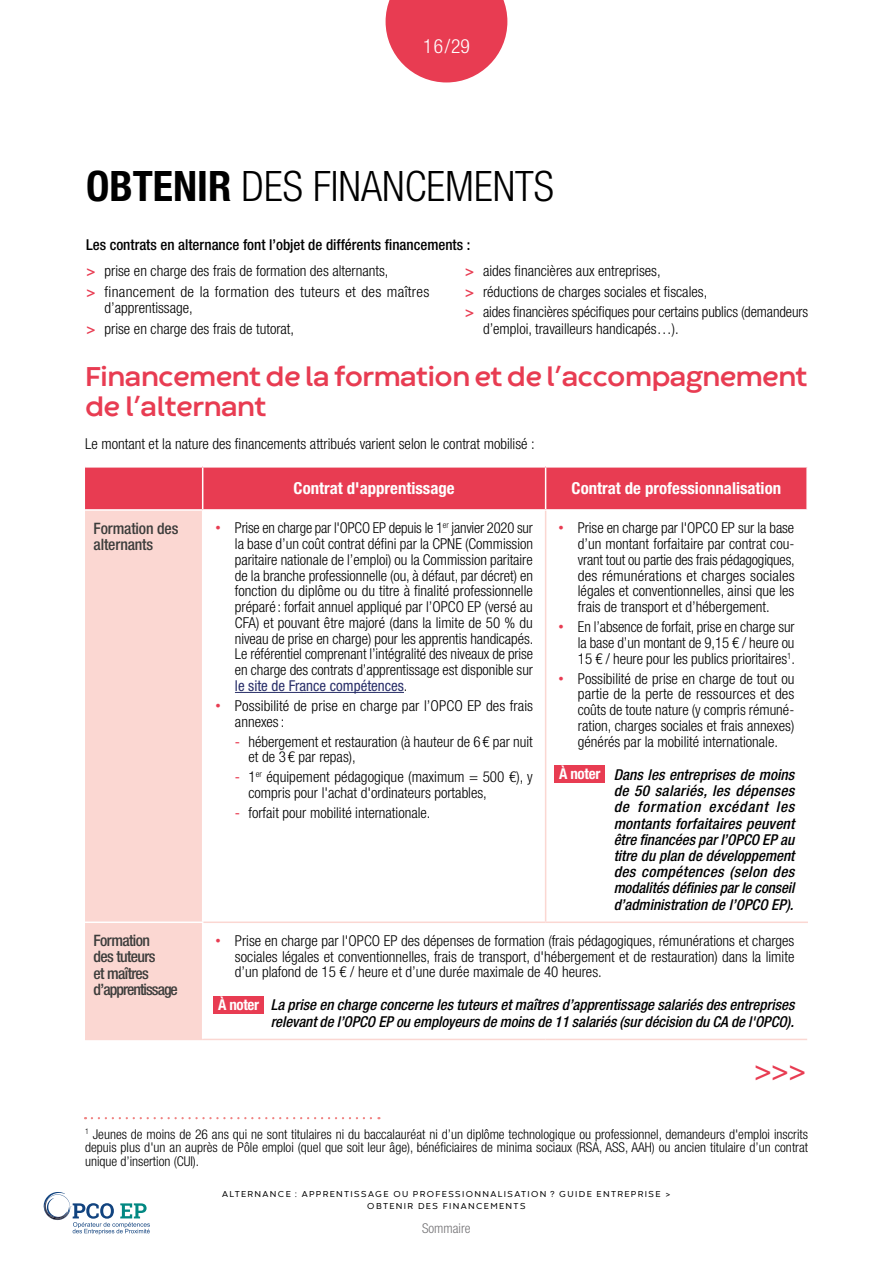
<style>
.page{position:relative;width:893px;height:1263px;background:#fff}
.page>*{position:absolute;margin:0;border:0;box-sizing:border-box;transform-origin:0 0}
.t1{font:300 condensed 42px "Helvetica Neue LT Std";color:#000}
.t2{font:700 28.5px/30px "Codec Warm";letter-spacing:-.03em;color:#e83c52}
.t3{font:500 condensed 28.5px "Helvetica Neue LT Std";color:#e83c52}
.t4{font:300 condensed 19.5px "Helvetica Neue LT Std";color:#fff}
.t5{font:700 condensed 16.5px "Helvetica Neue LT Std";color:#fff}
.t6{font:500 condensed 15.75px/16.2px "Helvetica Neue LT Std";letter-spacing:-.04em;color:#3c3c3b}
.t7{font:500 condensed 15.75px/16.2px "Helvetica Neue LT Std";letter-spacing:-.01em;color:#3c3c3b}
.t8{font:300 condensed 15px/15.8px "Helvetica Neue LT Std";color:#000}
.t9{font:italic 500 condensed 15px/16.2px "Helvetica Neue LT Std";letter-spacing:-.005em;color:#000;text-align:justify}
.t10{font:300 condensed 15px/20.4px "Helvetica Neue LT Std";letter-spacing:.02em;color:#000}
.t11{font:500 condensed 15px "Helvetica Neue LT Std";color:#000}
.t12{font:700 condensed 15px "Helvetica Neue LT Std";letter-spacing:-.02em;color:#fff}
.t13{font:300 condensed 13.5px/13.5px "Helvetica Neue LT Std";color:#000;text-align:justify}
.t14{font:300 condensed 13.5px "Helvetica Neue LT Std";color:#747376}
.t15{font:9px/12px "Codec Warm";letter-spacing:.15em;color:#000;text-align:center}
.s1{font-weight:700}
.s2{font-weight:500;font-stretch:normal;color:#e83c52}
.s3{font-family:"Arial";font-weight:400;font-stretch:normal;color:#e83c52}
.s4{font-weight:400;color:#292f69}
.s5{font-weight:400;color:#e83c52}
</style>
<div class="page">
<svg style="left:44px;top:1192px;width:106px;height:42px"></svg>
<svg style="left:386px;top:0;width:121px;height:82px"></svg>
<div style="left:85px;top:468px;width:721px;height:41px;background:#e83c52"></div>
<div style="left:85px;top:511px;width:117px;height:528px;background:#fbd7d2"></div>
<svg style="left:203px;top:511px;width:604px;height:528px"></svg>
<hr style="left:202px;top:468px;width:1px;height:41px;background:#fff">
<hr style="left:545px;top:468px;width:1px;height:41px;background:#fff">
<hr style="left:85px;top:921px;width:118px;height:2px;background:#fff">
<hr style="left:85px;top:1039px;width:118px;height:1px;background:#fbd7d2">
<hr style="left:806px;top:511px;width:2px;height:410px;background:#fff">
<hr style="left:545px;top:511px;width:1px;height:410px;background:#fbd7d2">
<hr style="left:203px;top:921px;width:343px;height:2px;background:#fbd7d2">
<hr style="left:546px;top:921px;width:262px;height:2px;background:#fbd7d2">
<hr style="left:203px;top:1039px;width:343px;height:1px;background:#fbd7d2">
<hr style="left:546px;top:1039px;width:261px;height:1px;background:#fbd7d2">
<hr style="left:235px;top:692px;width:169px;height:1px;background:#292f69">
<div style="left:555px;top:765px;width:50px;height:17px;background:#e83c52"></div>
<div style="left:214px;top:996px;width:50px;height:17px;background:#e83c52"></div>
<svg style="left:92px;top:1117px;width:287px;height:2px"></svg>
<h3 class="t4" style="left:423px;top:35px;width:48px">16/29</h3>
<h1 class="t1" style="left:86px;top:162px;width:469px"><span class="s1">OBTENIR</span> DES FINANCEMENTS</h1>
<p class="t11" style="left:86px;top:236px;width:386px">Les contrats en alternance font l’objet de différents financements :</p>
<p class="t10" style="left:87px;top:261px;width:344px"><span class="s2">&gt;</span> prise en charge des frais de formation des alternants,<br><span class="s2">&gt;</span> financement de la formation des tuteurs et des maîtres</p>
<p class="t8" style="left:87px;top:297px;width:209px;line-height:20.4px;text-indent:18px">d’apprentissage,<br><span class="s2">&gt;</span> prise en charge des frais de tutorat,</p>
<p class="t8" style="left:465px;top:261px;width:345px;line-height:20.4px"><span class="s2">&gt;</span> aides financières aux entreprises,<br><span class="s2">&gt;</span> réductions de charges sociales et fiscales,<br><span class="s2">&gt;</span> aides financières spécifiques pour certains publics (demandeurs</p>
<p class="t8" style="left:483px;top:320px;width:197px">d’emploi, travailleurs handicapés…).</p>
<h2 class="t2" style="left:85px;top:363px;width:724px">Financement de la formation et de l’accompagnement de l’alternant</h2>
<p class="t8" style="left:85px;top:436px;width:451px">Le montant et la nature des financements attribués varient selon le contrat mobilisé :</p>
<p class="t5" style="left:294px;top:478px;width:163px">Contrat d'apprentissage</p>
<p class="t5" style="left:572px;top:478px;width:211px">Contrat de professionnalisation</p>
<p class="t7" style="left:94px;top:520px;width:86px">Formation des alternants</p>
<p class="t8" style="left:235px;top:520px;width:300px;text-align:justify;text-indent:-19px"><span class="s3">•</span> Prise en charge par l'OPCO EP depuis le 1<sup>er</sup> janvier 2020 sur la base d’un coût contrat défini par la CPNE (Commission paritaire nationale de l’emploi) ou la Commission paritaire de la branche professionnelle (ou, à défaut, par décret) en fonction du diplôme ou du titre à finalité professionnelle préparé : forfait annuel appliqué par l’OPCO EP (versé au CFA) et pouvant être majoré (dans la limite de 50 % du niveau de prise en charge) pour les apprentis handicapés.<br>Le référentiel comprenant l’intégralité des niveaux de prise en charge des contrats d’apprentissage est disponible sur <span class="s4">le site de France compétences</span>.</p>
<p class="t8" style="left:235px;top:698px;width:300px;text-indent:-20px"><span class="s3">•</span> Possibilité de prise en charge par l’OPCO EP des frais annexes:</p>
<p class="t8" style="left:248px;top:733px;width:286px;text-indent:-14px"><span class="s5">-</span> hébergement et restauration (à hauteur de 6 € par nuit et de 3 € par repas),</p>
<p class="t8" style="left:248px;top:769px;width:286px;text-indent:-14px"><span class="s5">-</span> 1<sup>er</sup> équipement pédagogique (maximum = 500 €), y compris pour l'achat d'ordinateurs portables,</p>
<p class="t8" style="left:235px;top:805px;width:197px"><span class="s5">-</span> forfait pour mobilité internationale.</p>
<p class="t8" style="left:578px;top:520px;width:218px;text-align:justify;text-indent:-19px"><span class="s3">•</span> Prise en charge par l'OPCO EP sur la base d’un montant forfaitaire par contrat cou&shy;vrant tout ou partie des frais pédagogiques, des rémunérations et charges sociales légales et conventionnelles, ainsi que les frais de transport et d’hébergement.</p>
<p class="t8" style="left:578px;top:619px;width:219px;text-align:justify;text-indent:-20px"><span class="s3">•</span> En l’absence de forfait, prise en charge sur la base d’un montant de 9,15 € / heure ou 15 € / heure pour les publics prioritaires<sup>1</sup>.</p>
<p class="t8" style="left:578px;top:670px;width:218px;text-align:justify;text-indent:-19px"><span class="s3">•</span> Possibilité de prise en charge de tout ou partie de la perte de ressources et des coûts de toute nature (y compris rémuné&shy;ration, charges sociales et frais annexes) générés par la mobilité internationale.</p>
<p class="t9" style="left:614px;top:767px;width:182px">Dans les entreprises de moins de 50 salariés, les dépenses de formation excédant les montants forfaitaires peuvent être financées par l’OPCO EP au titre du plan de développement des compétences (selon des modalités définies par le conseil d’administration de l’OPCO EP).</p>
<p class="t12" style="left:559px;top:764px;width:43px">À noter</p>
<p class="t6" style="left:94px;top:932px;width:86px">Formation<br>des tuteurs<br>et maîtres d’apprentissage</p>
<p class="t8" style="left:235px;top:932px;width:561px;text-align:justify;text-indent:-19px"><span class="s3">•</span> Prise en charge par l'OPCO EP des dépenses de formation (frais pédagogiques, rémunérations et charges sociales légales et conventionnelles, frais de transport, d'hébergement et de restauration) dans la limite d’un plafond de 15 € / heure et d’une durée maximale de 40 heures.</p>
<p class="t9" style="left:271px;top:997px;width:525px">La prise en charge concerne les tuteurs et maîtres d’apprentissage salariés des entreprises relevant de l’OPCO EP ou employeurs de moins de 11 salariés (sur décision du CA de l'OPCO).</p>
<p class="t12" style="left:218px;top:996px;width:43px">À noter</p>
<h2 class="t3" style="left:754px;top:1053px;width:53px">&gt;&gt;&gt;</h2>
<p class="t13" style="left:85px;top:1127px;width:724px"><sup>1</sup> Jeunes de moins de 26 ans qui ne sont titulaires ni du baccalauréat ni d’un diplôme technologique ou professionnel, demandeurs d'emploi inscrits depuis plus d'un an auprès de Pôle emploi (quel que soit leur âge), bénéficiaires de minima sociaux (RSA, ASS, AAH) ou ancien titulaire d’un contrat unique d’insertion (CUI).</p>
<p class="t15" style="left:222px;top:1188px;width:450px">ALTERNANCE : APPRENTISSAGE OU PROFESSIONNALISATION ? GUIDE ENTREPRISE &gt;<br>OBTENIR DES FINANCEMENTS</p>
<p class="t14" style="left:422px;top:1221px;width:50px">Sommaire</p>
</div>
